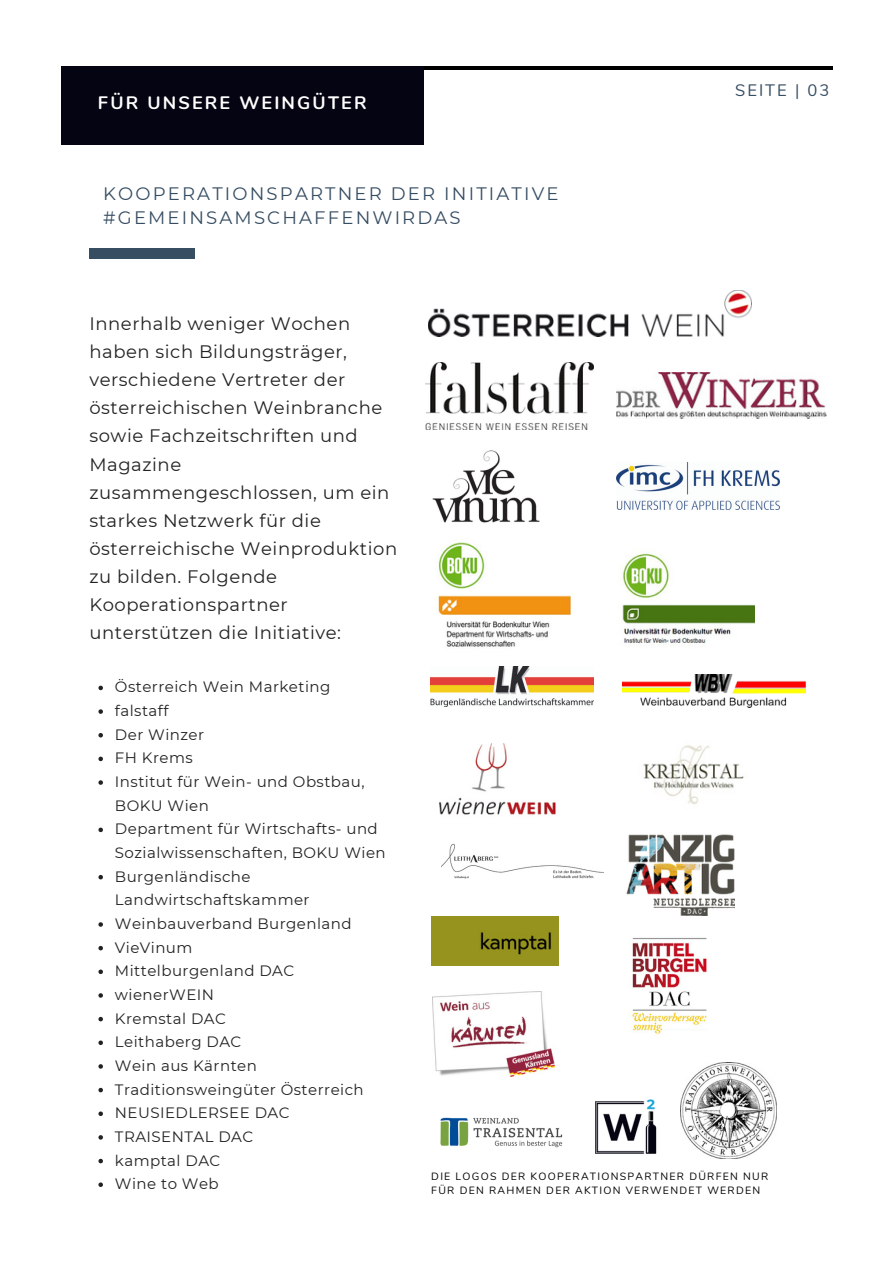
<style>
.page{position:relative;width:894px;height:1264px;background:#fff}
.page>*{position:absolute;margin:0;border:0;box-sizing:border-box;transform-origin:0 0}
.t1{font:18px/28.2px "Montserrat";letter-spacing:.03em;color:#222}
.t2{font:18px/24.8px "Montserrat";letter-spacing:.12em;color:#364d62}
.t3{font:700 18px "Nunito";letter-spacing:.12em;color:#fff}
.t4{font:16.5px "Nunito";letter-spacing:.12em;color:#364d62}
.t5{font:15px/23.7px "Montserrat";letter-spacing:.03em;color:#222}
.t6{font:10.5px/14px "Nunito";letter-spacing:.12em;color:#000}
</style>
<div class="page">
<hr style="left:61px;top:66px;width:771px;height:4px;background:#000">
<div style="left:61px;top:66px;width:362px;height:78px;background:#040412"></div>
<div style="left:89px;top:248px;width:106px;height:10px;background:#364d62"></div>
<img style="left:428px;top:290px;width:323px;height:46px">
<img style="left:616px;top:373px;width:210px;height:46px">
<img style="left:616px;top:462px;width:163px;height:48px">
<img style="left:622px;top:553px;width:132px;height:92px">
<img style="left:438px;top:542px;width:133px;height:105px">
<img style="left:432px;top:450px;width:108px;height:73px">
<svg style="left:98px;top:685px;width:5px;height:5px"></svg>
<svg style="left:98px;top:709px;width:5px;height:4px"></svg>
<svg style="left:98px;top:733px;width:5px;height:4px"></svg>
<svg style="left:98px;top:756px;width:5px;height:5px"></svg>
<svg style="left:98px;top:780px;width:5px;height:4px"></svg>
<svg style="left:98px;top:827px;width:5px;height:5px"></svg>
<svg style="left:98px;top:875px;width:5px;height:4px"></svg>
<svg style="left:98px;top:922px;width:5px;height:4px"></svg>
<svg style="left:98px;top:945px;width:5px;height:5px"></svg>
<svg style="left:98px;top:969px;width:5px;height:5px"></svg>
<svg style="left:98px;top:993px;width:5px;height:4px"></svg>
<svg style="left:98px;top:1016px;width:5px;height:5px"></svg>
<svg style="left:98px;top:1040px;width:5px;height:5px"></svg>
<svg style="left:98px;top:1064px;width:5px;height:4px"></svg>
<svg style="left:98px;top:1087px;width:5px;height:5px"></svg>
<svg style="left:98px;top:1111px;width:5px;height:4px"></svg>
<svg style="left:98px;top:1135px;width:5px;height:4px"></svg>
<svg style="left:98px;top:1158px;width:5px;height:5px"></svg>
<svg style="left:98px;top:1182px;width:5px;height:4px"></svg>
<img style="left:440px;top:1117px;width:123px;height:31px">
<img style="left:626px;top:834px;width:108px;height:81px">
<img style="left:431px;top:666px;width:162px;height:41px">
<img style="left:622px;top:674px;width:183px;height:33px">
<img style="left:439px;top:743px;width:117px;height:72px">
<img style="left:441px;top:843px;width:162px;height:35px">
<img style="left:643px;top:745px;width:101px;height:60px">
<img style="left:632px;top:938px;width:75px;height:96px">
<img style="left:432px;top:991px;width:122px;height:85px">
<img style="left:680px;top:1062px;width:95px;height:96px">
<img style="left:431px;top:916px;width:127px;height:49px">
<img style="left:595px;top:1099px;width:62px;height:55px">
<img style="left:425px;top:362px;width:168px;height:67px">
<p class="t3" style="left:98px;top:91px;width:270px">FÜR UNSERE WEINGÜTER</p>
<p class="t2" style="left:103px;top:181px;width:456px">KOOPERATIONSPARTNER DER INITIATIVE #GEMEINSAMSCHAFFENWIRDAS</p>
<p class="t1" style="left:89px;top:309px;width:309px">Innerhalb weniger Wochen haben sich Bildungsträger, verschiedene Vertreter der österreichischen Weinbranche sowie Fachzeitschriften und<br>Magazine zusammengeschlossen, um ein starkes Netzwerk für die österreichische Weinproduktion zu bilden. Folgende<br>Kooperationspartner unterstützen die Initiative:</p>
<p class="t4" style="left:735px;top:80px;width:96px">SEITE | 03</p>
<p class="t5" style="left:115px;top:675px;width:272px">Österreich Wein Marketing falstaff<br>Der Winzer<br>FH Krems<br>Institut für Wein- und Obstbau,<br>BOKU Wien<br>Department für Wirtschafts- und<br>Sozialwissenschaften, BOKU Wien<br>Burgenländische<br>Landwirtschaftskammer<br>Weinbauverband Burgenland<br>VieVinum<br>Mittelburgenland DAC wienerWEIN<br>Kremstal DAC<br>Leithaberg DAC<br>Wein aus Kärnten<br>Traditionsweingüter Österreich<br>NEUSIEDLERSEE DAC<br>TRAISENTAL DAC<br>kamptal DAC<br>Wine to Web</p>
<p class="t6" style="left:431px;top:1169px;width:338px">DIE LOGOS DER KOOPERATIONSPARTNER DÜRFEN NUR<br>FÜR DEN RAHMEN DER AKTION VERWENDET WERDEN</p>
</div>
